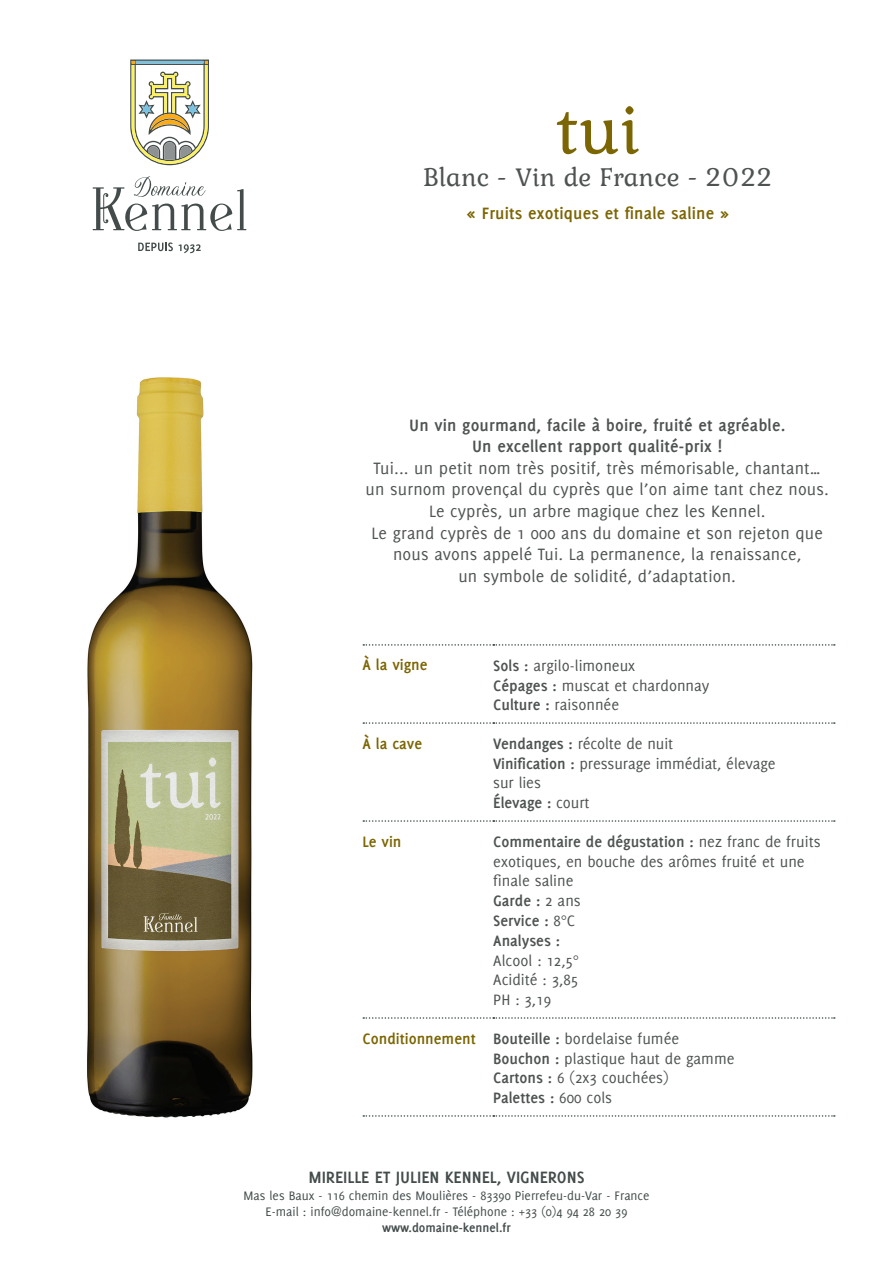
<style>
.page{position:relative;width:893px;height:1263px;background:#fff}
.page>*{position:absolute;margin:0;border:0;box-sizing:border-box;transform-origin:0 0}
.t1{font:72px "Kurale";color:#7c6503}
.t2{font:27px "Kurale";color:#4e5351}
.t3{font:18px/21.6px "Delicious";letter-spacing:.01em;color:#4e5351;text-align:center}
.t4{font:700 18px/21.6px "Delicious";letter-spacing:.01em;color:#4e5351;text-align:center}
.t5{font:700 18px "Delicious";color:#434b4b}
.t6{font:700 18px "Delicious";letter-spacing:.01em;color:#7c6503}
.t7{font:16.5px/19.8px "Delicious";color:#4e5351}
.t8{font:700 16.5px "Delicious";color:#7c6503}
.t9{font:13.5px/16.2px "Delicious";color:#434b4b;text-align:center}
.t10{font:700 13.5px "Delicious";color:#434b4b}
.s1{font-weight:700}
.s2{font-weight:700;color:#7c6503}
</style>
<div class="page">
<img style="left:87px;top:377px;width:166px;height:741px">
<svg style="left:363px;top:820px;width:472px;height:2px"></svg>
<svg style="left:363px;top:722px;width:472px;height:2px"></svg>
<svg style="left:363px;top:644px;width:472px;height:2px"></svg>
<svg style="left:363px;top:1017px;width:472px;height:2px"></svg>
<svg style="left:363px;top:1115px;width:472px;height:2px"></svg>
<svg style="left:93px;top:176px;width:153px;height:55px"></svg>
<svg style="left:130px;top:60px;width:79px;height:105px"></svg>
<svg style="left:138px;top:242px;width:35px;height:9px"></svg>
<svg style="left:179px;top:244px;width:22px;height:9px"></svg>
<h1 class="t1" style="left:556px;top:73px;width:85px">tui</h1>
<h2 class="t2" style="left:423px;top:156px;width:351px">Blanc - Vin de France - 2022</h2>
<p class="t6" style="left:467px;top:203px;width:263px">« Fruits exotiques et finale saline »</p>
<p class="t4" style="left:409px;top:414px;width:378px">Un vin gourmand, facile à boire, fruité et agréable.<br>Un excellent rapport qualité-prix !</p>
<p class="t3" style="left:366px;top:457px;width:465px">Tui... un petit nom très positif, très mémorisable, chantant… un surnom provençal du cyprès que l’on aime tant chez nous.<br>Le cyprès, un arbre magique chez les Kennel.<br>Le grand cyprès de 1 000 ans du domaine et son rejeton que nous avons appelé Tui. La permanence, la renaissance,<br>un symbole de solidité, d’adaptation.</p>
<p class="t8" style="left:362px;top:656px;width:67px">À la vigne</p>
<p class="t7" style="left:493px;top:655px;width:218px"><span class="s1">Sols :</span> argilo-limoneux<br><span class="s1">Cépages :</span> muscat et chardonnay<br><span class="s1">Culture :</span> raisonnée</p>
<p class="t8" style="left:362px;top:734px;width:61px">À la cave</p>
<p class="t7" style="left:493px;top:733px;width:284px"><span class="s1">Vendanges :</span> récolte de nuit<br><span class="s1">Vinification :</span> pressurage immédiat, élevage sur lies<br><span class="s1">Élevage :</span> court</p>
<p class="t8" style="left:362px;top:832px;width:40px">Le vin</p>
<p class="t7" style="left:493px;top:831px;width:329px"><span class="s1">Commentaire de dégustation :</span> nez franc de fruits exotiques, en bouche des arômes fruité et une finale saline<br><span class="s1">Garde :</span> 2 ans<br><span class="s1">Service :</span> 8°C<br><span class="s1">Analyses :</span></p>
<p class="t7" style="left:493px;top:950px;width:87px;text-align:justify">Alcool : 12,5° Acidité : 3,85<br>PH : 3,19</p>
<p class="t7" style="left:493px;top:1028px;width:243px;text-indent:-131px"><span class="s2">Conditionnement</span> <span class="s1">Bouteille :</span> bordelaise fumée<br><span class="s1">Bouchon :</span> plastique haut de gamme<br><span class="s1">Cartons :</span> 6 (2x3 couchées)<br><span class="s1">Palettes :</span> 600 cols</p>
<p class="t5" style="left:308px;top:1167px;width:278px">MIREILLE ET JULIEN KENNEL, VIGNERONS</p>
<p class="t9" style="left:243px;top:1187px;width:408px">Mas les Baux - 116 chemin des Moulières - 83390 Pierrefeu-du-Var - France<br>E-mail : info@domaine-kennel.fr - Téléphone : +33 (0)4 94 28 20 39</p>
<p class="t10" style="left:382px;top:1220px;width:130px">www.domaine-kennel.fr</p>
</div>
